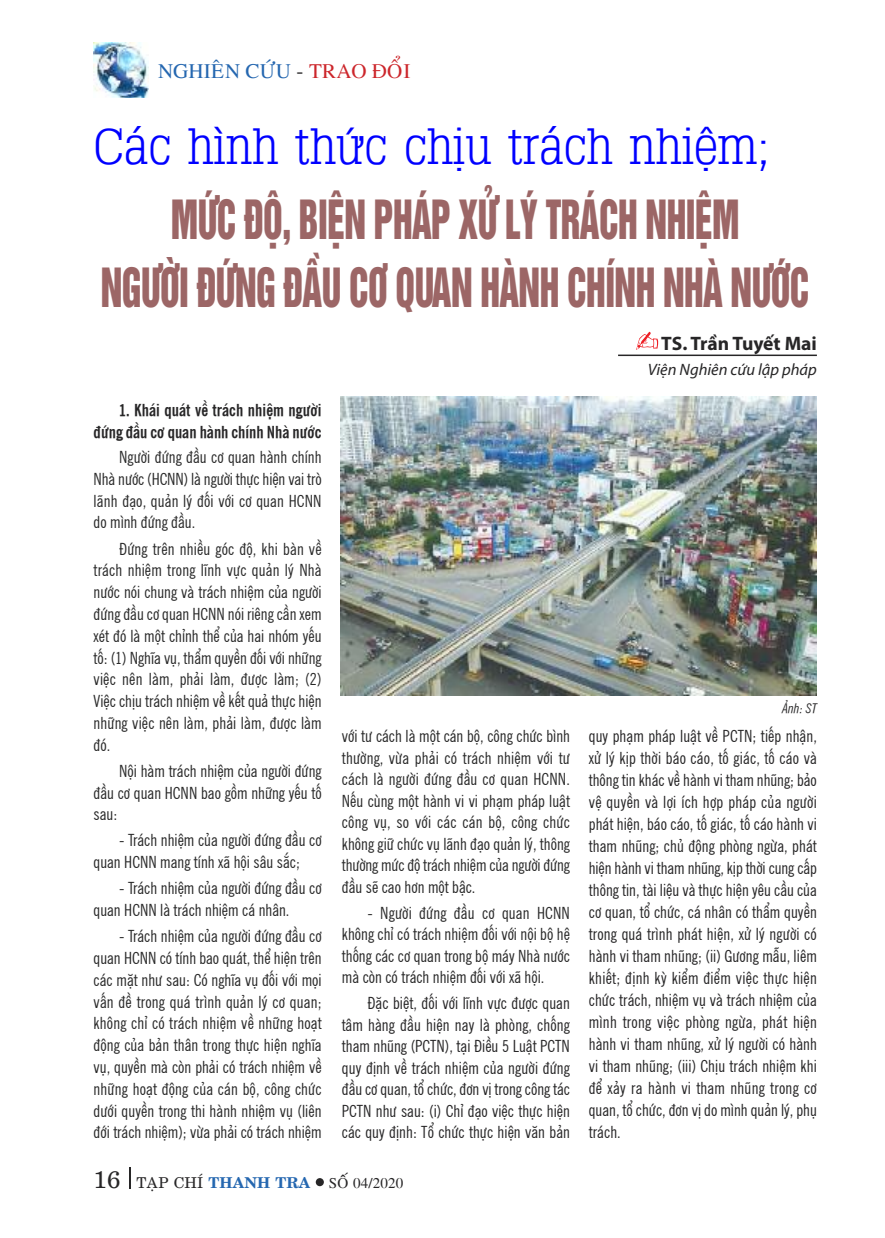
<style>
.page{position:relative;width:885px;height:1238px;background:#fff}
.page>*{position:absolute;margin:0;border:0;box-sizing:border-box;transform-origin:0 0}
.t1{font:300 49.65px "UVF Typo Slabserif";color:#00f}
.t2{font:49.35px/68.1px "UTM Helvet Ins";letter-spacing:-.015em;color:#9c6666;text-align:center;scale:.72 1}
.t3{font:21px "VNI Times";color:#2567b0}
.t4{font:700 19.5px "Myriad Pro";letter-spacing:-.005em;color:#272627}
.t5{font:16.5px/21.8px "UVN Tin Tuc Hep";color:#292929;text-align:justify}
.t6{font:16.5px/22px "UVN Tin Tuc Hep";color:#272627;text-align:justify}
.t7{font:700 16.5px/21.6px "UVN Tin Tuc Hep";color:#272627;text-align:right}
.t8{font:italic 16.5px "Myriad Pro";color:#272627}
.t9{font:15px "VNI Times";color:#272627}
.t10{font:italic 13.5px "UVN Tin Tuc Hep";color:#272627}
.s1{color:#272627}
.s2{color:#cc262b}
.s3{font-family:"VNI Centur";font-size:24px}
.s4{font-family:"VNI Centur"}
.s5{font-family:"VNI Centur Bold";color:#2567b0}
</style>
<div class="page">
<img style="left:94px;top:43px;width:54px;height:55px">
<svg style="left:316px;top:1177px;width:8px;height:9px"></svg>
<svg style="left:129px;top:1167px;width:1px;height:21px"></svg>
<img style="left:340px;top:396px;width:476px;height:299px">
<svg style="left:636px;top:332px;width:22px;height:17px"></svg>
<hr style="left:618px;top:354px;width:198px;height:2px;background:#272627">
<p class="t3" style="left:158px;top:56px;width:258px">NGHIEÂN CÖÙU <span class="s1">-</span> <span class="s2">TRAO ÑOÅI</span></p>
<h1 class="t1" style="left:94px;top:118px;width:677px">Các hình thức chịu trách nhiệm;</h1>
<h2 class="t2" style="left:101px;top:181px;width:985px">MỨC ĐỘ, BIỆN PHÁP XỬ LÝ TRÁCH NHIỆM<br>NGƯỜI ĐỨNG ĐẦU CƠ QUAN HÀNH CHÍNH NHÀ NƯớC</h2>
<p class="t7" style="left:94px;top:397px;width:229px">1. Khái quát về trách nhiệm người đứng đầu cơ quan hành chính Nhà nước</p>
<p class="t5" style="left:94px;top:445px;width:229px;text-indent:26px">Người đứng đầu cơ quan hành chính Nhà nước (HCNN) là người thực hiện vai trò lãnh đạo, quản lý đối với cơ quan HCNN do mình đứng đầu.</p>
<p class="t5" style="left:94px;top:536px;width:229px;text-indent:26px">Đứng trên nhiều góc độ, khi bàn về trách nhiệm trong lĩnh vực quản lý Nhà nước nói chung và trách nhiệm của người đứng đầu cơ quan HCNN nói riêng cần xem xét đó là một chỉnh thể của hai nhóm yếu tố: (1) Nghĩa vụ, thẩm quyền đối với những việc nên làm, phải làm, được làm; (2)<br>Việc chịu trách nhiệm về kết quả thực hiện những việc nên làm, phải làm, được làm đó.</p>
<p class="t5" style="left:94px;top:758px;width:229px;text-indent:26px">Nội hàm trách nhiệm của người đứng đầu cơ quan HCNN bao gồm những yếu tố sau:</p>
<p class="t5" style="left:94px;top:828px;width:229px;text-indent:26px">- Trách nhiệm của người đứng đầu cơ quan HCNN mang tính xã hội sâu sắc;</p>
<p class="t5" style="left:94px;top:876px;width:229px;text-indent:26px">- Trách nhiệm của người đứng đầu cơ quan HCNN là trách nhiệm cá nhân.</p>
<p class="t5" style="left:94px;top:923px;width:229px;text-indent:26px">- Trách nhiệm của người đứng đầu cơ quan HCNN có tính bao quát, thể hiện trên các mặt như sau: Có nghĩa vụ đối với mọi vấn đề trong quá trình quản lý cơ quan; không chỉ có trách nhiệm về những hoạt động của bản thân trong thực hiện nghĩa vụ, quyền mà còn phải có trách nhiệm về những hoạt động của cán bộ, công chức dưới quyền trong thi hành nhiệm vụ (liên đới trách nhiệm); vừa phải có trách nhiệm</p>
<p class="t5" style="left:342px;top:724px;width:229px">với tư cách là một cán bộ, công chức bình thường, vừa phải có trách nhiệm với tư cách là người đứng đầu cơ quan HCNN.<br>Nếu cùng một hành vi vi phạm pháp luật công vụ, so với các cán bộ, công chức không giữ chức vụ lãnh đạo quản lý, thông thường mức độ trách nhiệm của người đứng đầu sẽ cao hơn một bậc.</p>
<p class="t5" style="left:342px;top:900px;width:229px;text-indent:26px">- Người đứng đầu cơ quan HCNN không chỉ có trách nhiệm đối với nội bộ hệ thống các cơ quan trong bộ máy Nhà nước mà còn có trách nhiệm đối với xã hội.</p>
<p class="t6" style="left:342px;top:990px;width:229px;line-height:21.5px;text-indent:26px">Đặc biệt, đối với lĩnh vực được quan tâm hàng đầu hiện nay là phòng, chống tham nhũng (PCTN), tại Điều 5 Luật PCTN quy định về trách nhiệm của người đứng đầu cơ quan, tổ chức, đơn vị trong công tác PCTN như sau: (i) Chỉ đạo việc thực hiện các quy định: Tổ chức thực hiện văn bản</p>
<p class="t9" style="left:94px;top:1172px;width:311px"><span class="s3">16</span> <span class="s4">TAÏP CHÍ</span> <span class="s5">THANH TRA</span> SOÁÂ04/2020</p>
<p class="t4" style="left:661px;top:336px;width:157px">TS. Trần Tuyết Mai</p>
<p class="t8" style="left:647px;top:363px;width:171px">Viện Nghiên cứu lập pháp</p>
<p class="t10" style="left:782px;top:697px;width:36px">Ảnh: ST</p>
<p class="t6" style="left:588px;top:724px;width:229px">quy phạm pháp luật về PCTN; tiếp nhận, xử lý kịp thời báo cáo, tố giác, tố cáo và thông tin khác về hành vi tham nhũng; bảo vệ quyền và lợi ích hợp pháp của người phát hiện, báo cáo, tố giác, tố cáo hành vi tham nhũng; chủ động phòng ngừa, phát hiện hành vi tham nhũng, kịp thời cung cấp thông tin, tài liệu và thực hiện yêu cầu của cơ quan, tổ chức, cá nhân có thẩm quyền trong quá trình phát hiện, xử lý người có hành vi tham nhũng; (ii) Gương mẫu, liêm khiết; định kỳ kiểm điểm việc thực hiện chức trách, nhiệm vụ và trách nhiệm của mình trong việc phòng ngừa, phát hiện hành vi tham nhũng, xử lý người có hành vi tham nhũng; (iii) Chịu trách nhiệm khi để xảy ra hành vi tham nhũng trong cơ quan, tổ chức, đơn vị do mình quản lý, phụ trách.</p>
</div>
